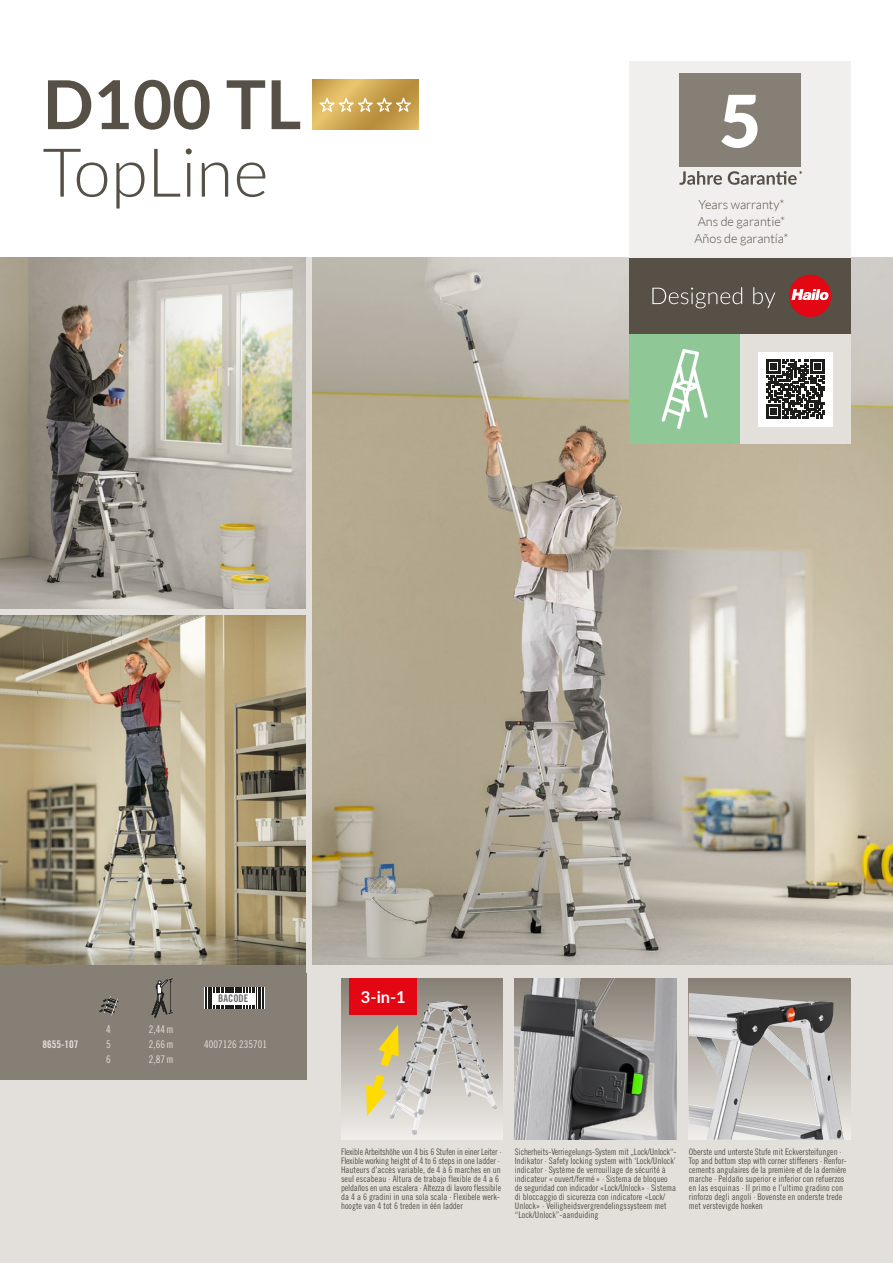
<style>
.page{position:relative;width:893px;height:1263px;background:#fff}
.page>*{position:absolute;margin:0;border:0;box-sizing:border-box;transform-origin:0 0}
.t1{font:900 72.15px "Lato";color:#fff}
.t2{font:300 67.5px "Lato";color:#565047}
.t3{font:700 67.5px "Lato";color:#565047}
.t4{font:700 16.5px "Lato";color:#fff}
.t5{font:300 12.6px/17.4px "Lato";color:#565047;text-align:center}
.t6{font:10.5px "Trade Gothic LT Std Cn 18";color:#e3e0db}
.t7{font:10.5px "Trade Gothic LT Std Bd Cn 20";color:#e3e0db}
.t8{font:10.5px "Trade Gothic LT Std Bd Cn 20";color:#706f6f}
.t9{font:9px/9px "Trade Gothic LT Std Cn 18";color:#565047}
</style>
<div class="page">
<img style="left:311px;top:258px;width:582px;height:707px">
<img style="left:0;top:614px;width:306px;height:351px">
<svg style="left:0;top:258px;width:306px;height:351px;background:#aaa699"></svg>
<hr style="left:892px;top:880px;width:1px;height:383px;background:#e3e0db">
<div style="left:0;top:965px;width:893px;height:298px;background:#e3e0db"></div>
<div style="left:629px;top:258px;width:221px;height:76px;background:#565047"></div>
<svg style="left:652px;top:287px;width:90px;height:21px"></svg>
<svg style="left:753px;top:287px;width:22px;height:21px"></svg>
<div style="left:789px;top:275px;width:42px;height:42px;background:#e30613;border-radius:50%"></div>
<svg style="left:791px;top:289px;width:38px;height:11px"></svg>
<div style="left:740px;top:334px;width:110px;height:110px;background:#e3e0db"></div>
<div style="left:758px;top:352px;width:74px;height:74px;background:#fff"></div>
<svg style="left:766px;top:360px;width:58px;height:58px"></svg>
<div style="left:629px;top:334px;width:111px;height:110px;background:#8fc896"></div>
<svg style="left:661px;top:349px;width:47px;height:80px"></svg>
<svg style="left:341px;top:978px;width:162px;height:162px"></svg>
<img style="left:389px;top:1001px;width:55px;height:134px">
<svg style="left:363px;top:1025px;width:39px;height:91px"></svg>
<div style="left:350px;top:978px;width:67px;height:36px;background:#e30613"></div>
<img style="left:515px;top:978px;width:161px;height:162px">
<div style="left:689px;top:978px;width:161px;height:162px;background:linear-gradient(to bottom,#877f75,#f1eeeb)"></div>
<img style="left:689px;top:993px;width:155px;height:147px">
<div style="left:0;top:965px;width:306px;height:115px;background:#867f76"></div>
<svg style="left:151px;top:978px;width:22px;height:40px"></svg>
<svg style="left:99px;top:996px;width:20px;height:19px"></svg>
<svg style="left:204px;top:988px;width:39px;height:21px"></svg>
<svg style="left:205px;top:988px;width:8px;height:21px"></svg>
<hr style="left:213px;top:988px;width:2px;height:21px;background:#1d1d1b">
<hr style="left:216px;top:988px;width:2px;height:21px;background:#1d1d1b">
<hr style="left:218px;top:988px;width:2px;height:21px;background:#1d1d1b">
<svg style="left:221px;top:988px;width:4px;height:21px"></svg>
<hr style="left:225px;top:988px;width:2px;height:21px;background:#1d1d1b">
<hr style="left:227px;top:988px;width:2px;height:21px;background:#1d1d1b">
<svg style="left:231px;top:988px;width:6px;height:21px"></svg>
<hr style="left:229px;top:988px;width:2px;height:21px;background:#1d1d1b">
<hr style="left:238px;top:988px;width:2px;height:21px;background:#1d1d1b">
<hr style="left:240px;top:988px;width:2px;height:21px;background:#1d1d1b">
<svg style="left:243px;top:988px;width:21px;height:21px"></svg>
<div style="left:212px;top:993px;width:43px;height:11px;background:#fff"></div>
<div style="left:629px;top:61px;width:221px;height:197px;background:#f1efed"></div>
<div style="left:679px;top:73px;width:122px;height:93px;background:#867f76"></div>
<svg style="left:679px;top:171px;width:123px;height:14px"></svg>
<div style="left:0;top:609px;width:307px;height:5px;background:#e3e0db"></div>
<div style="left:306px;top:258px;width:5px;height:715px;background:#e3e0db"></div>
<svg style="left:312px;top:80px;width:106px;height:50px;background:#cea651"></svg>
<svg style="left:319px;top:98px;width:92px;height:14px"></svg>
<h2 class="t3" style="left:43px;top:55px;width:260px">D100 TL</h2>
<h2 class="t2" style="left:43px;top:125px;width:227px">TopLine</h2>
<h1 class="t1" style="left:719px;top:67px;width:43px">5</h1>
<h3 class="t5" style="left:694px;top:195px;width:96px">Years warranty*<br>Ans de garantie*<br>Años de garantía*</h3>
<p class="t6" style="left:106px;top:1023px;width:6px">4</p>
<p class="t6" style="left:149px;top:1023px;width:26px">2,44m</p>
<p class="t8" style="left:218px;top:992px;width:32px">BACODE</p>
<p class="t7" style="left:43px;top:1038px;width:38px">8655-107</p>
<p class="t6" style="left:106px;top:1038px;width:6px">5</p>
<p class="t6" style="left:149px;top:1038px;width:26px">2,66m</p>
<p class="t6" style="left:204px;top:1038px;width:64px">4007126 235701</p>
<p class="t6" style="left:106px;top:1053px;width:6px">6</p>
<p class="t6" style="left:149px;top:1053px;width:26px">2,87m</p>
<h3 class="t4" style="left:361px;top:984px;width:46px">3-in-1</h3>
<p class="t9" style="left:341px;top:1147px;width:162px">Flexible Arbeitshöhe von 4 bis 6 Stufen in einer Leiter · Flexible working height of 4 to 6 steps in one ladder · Hauteurs d’accès variable, de 4 à 6 marches en un seul escabeau · Altura de trabajo flexible de 4 a 6 peldaños en una escalera · Altezza di lavoro flessibile da 4 a 6 gradini in una sola scala · Flexibele werk&shy;hoogte van 4 tot 6 treden in één ladder</p>
<p class="t9" style="left:515px;top:1147px;width:163px">Sicherheits-Verriegelungs-System mit „Lock/Unlock“- Indikator · Safety locking system with ‘Lock/Unlock’ indicator · Système de verrouillage de sécurité à indicateur « ouvert/fermé » · Sistema de bloqueo de seguridad con indicador «Lock/Unlock» · Sistema di bloccaggio di sicurezza con indicatore «Lock/ Unlock» · Veiligheidsvergrendelingssysteem met “Lock/Unlock”-aanduiding</p>
<p class="t9" style="left:689px;top:1147px;width:159px">Oberste und unterste Stufe mit Eckversteifungen · Top and bottom step with corner stiffeners · Renfor&shy;cements angulaires de la première et de la dernière marche · Peldaño superior e inferior con refuerzos en las esquinas · Il primo e l’ultimo gradino con rinforzo degli angoli · Bovenste en onderste trede met verstevigde hoeken</p>
</div>
